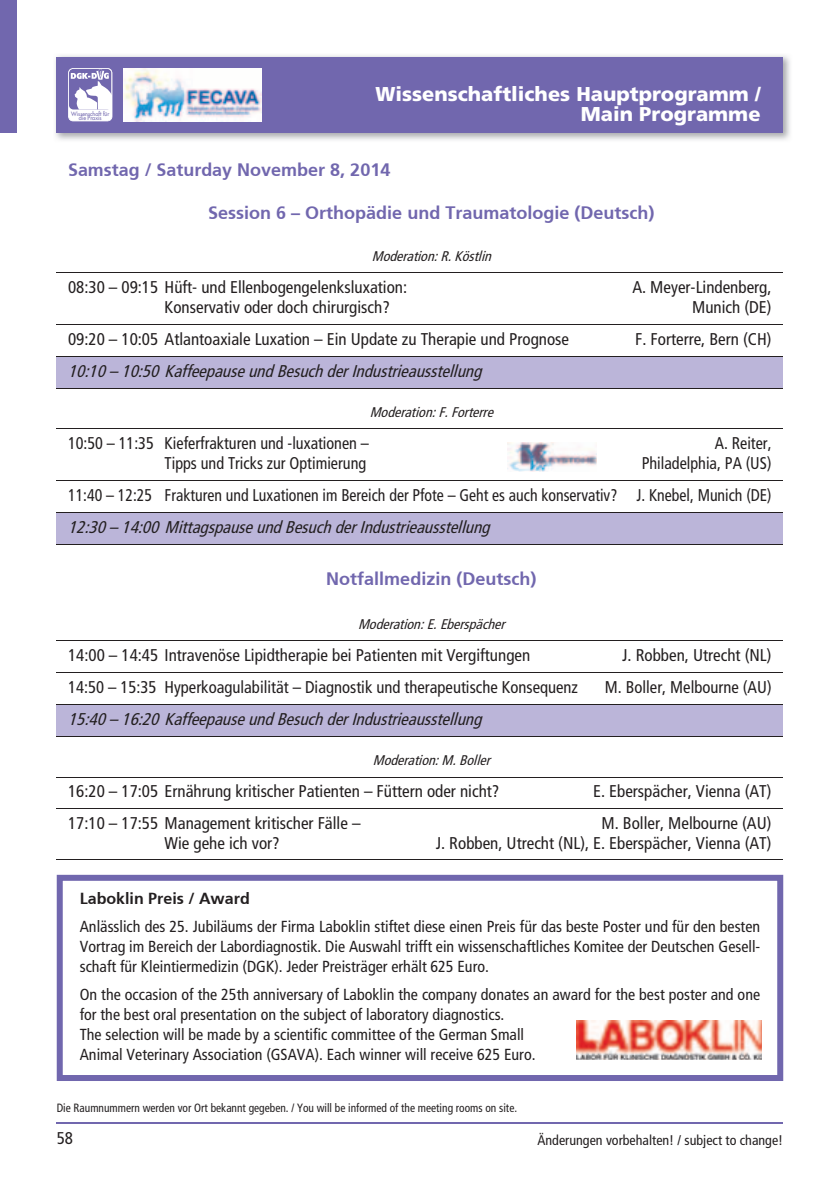
<style>
.page{position:relative;width:840px;height:1191px;background:#fff}
.page>*{position:absolute;margin:0;border:0;box-sizing:border-box;transform-origin:0 0}
.t1{font:900 20px/20px "Frutiger";color:#fff;text-align:right}
.t2{font:700 18px "Frutiger";color:#7167ae}
.t3{font:condensed 17px "Frutiger";color:#231f20}
.t4{font:condensed 17px/32px "Frutiger";color:#231f20;text-align:justify;scale:.95 1}
.t5{font:italic condensed 17px "Frutiger";color:#231f20}
.t6{font:condensed 16px/20px "Frutiger";color:#231f20}
.t7{font:italic condensed 14px "Frutiger";color:#231f20}
.t8{font:condensed 14px "Frutiger";color:#231f20}
.t9{font:condensed 12px "Frutiger";color:#231f20;scale:.95 1}
.t10{font:500 5.8px/4.6px "Futura Std";color:#7167ae;text-align:center;scale:.95 1}
.s1{font-style:italic}
.s2{font-weight:700;font-stretch:normal}
</style>
<div class="page">
<hr style="left:57px;top:1122px;width:725px;height:1px;background:#7167ae">
<img style="left:55px;top:55px;width:735px;height:85px">
<div style="left:57px;top:57px;width:725px;height:76px;background:#7167ae"></div>
<div style="left:0;top:0;width:17px;height:133px;background:#7167ae"></div>
<div style="left:57px;top:704px;width:725px;height:32px;background:#bbb5d9"></div>
<hr style="left:57px;top:672px;width:725px;height:1px;background:#231f20">
<hr style="left:57px;top:808px;width:725px;height:1px;background:#231f20">
<hr style="left:57px;top:859px;width:725px;height:1px;background:#231f20">
<hr style="left:57px;top:640px;width:725px;height:1px;background:#231f20">
<hr style="left:57px;top:777px;width:725px;height:1px;background:#231f20">
<hr style="left:57px;top:704px;width:725px;height:1px;background:#231f20">
<hr style="left:57px;top:736px;width:725px;height:1px;background:#231f20">
<hr style="left:57px;top:272px;width:725px;height:1px;background:#231f20">
<hr style="left:57px;top:428px;width:725px;height:1px;background:#231f20">
<hr style="left:57px;top:324px;width:725px;height:1px;background:#231f20">
<hr style="left:57px;top:480px;width:725px;height:1px;background:#231f20">
<div style="left:57px;top:356px;width:725px;height:32px;background:#bbb5d9"></div>
<div style="left:57px;top:512px;width:725px;height:32px;background:#bbb5d9"></div>
<hr style="left:57px;top:356px;width:725px;height:1px;background:#231f20">
<hr style="left:57px;top:512px;width:725px;height:1px;background:#231f20">
<hr style="left:57px;top:388px;width:725px;height:1px;background:#231f20">
<hr style="left:57px;top:544px;width:725px;height:1px;background:#231f20">
<img style="left:507px;top:443px;width:89px;height:29px">
<img style="left:124px;top:68px;width:137px;height:53px">
<svg style="left:68px;top:68px;width:44px;height:53px"></svg>
<svg style="left:57px;top:874px;width:725px;height:207px"></svg>
<img style="left:576px;top:1020px;width:185px;height:39px">
<p class="t1" style="left:375px;top:85px;width:386px">Wissenschaftliches Hauptprogramm /<br>Main Programme</p>
<p class="t2" style="left:68px;top:159px;width:323px">Samstag / Saturday November 8, 2014</p>
<p class="t2" style="left:208px;top:202px;width:448px">Session 6 – Orthopädie und Traumatologie (Deutsch)</p>
<p class="t7" style="left:371px;top:250px;width:124px">Moderation:R.Köstlin</p>
<p class="t3" style="left:68px;top:280px;width:340px">08:30 – 09:15 Hüft- und Ellenbogengelenksluxation:</p>
<p class="t3" style="left:632px;top:280px;width:141px">A. Meyer-Lindenberg,</p>
<p class="t3" style="left:164px;top:300px;width:227px">Konservativ oder doch chirurgisch?</p>
<p class="t3" style="left:691px;top:300px;width:81px">Munich (DE)</p>
<p class="t3" style="left:68px;top:332px;width:502px">09:20 – 10:05 Atlantoaxiale Luxation – Ein Update zu Therapie und Prognose</p>
<p class="t3" style="left:634px;top:332px;width:138px">F. Forterre, Bern (CH)</p>
<p class="t5" style="left:68px;top:364px;width:419px">10:10– 10:50 Kaffeepauseund Besuch derIndustrieausstellung</p>
<p class="t7" style="left:369px;top:406px;width:128px">Moderation:F.Forterre</p>
<p class="t4" style="left:68px;top:428px;width:318px">10:50 – 11:35 Kieferfrakturen und -luxationen –</p>
<p class="t4" style="left:714px;top:428px;width:61px">A. Reiter,</p>
<p class="t4" style="left:164px;top:448px;width:214px">Tipps und Tricks zur Optimierung</p>
<p class="t10" style="left:71px;top:111px;width:42px">Wissenschaft für die Praxis</p>
<p class="t4" style="left:68px;top:448px;width:741px;text-indent:573px">Philadelphia, PA (US)<br>11:40 – 12:25 Frakturen und Luxationen im Bereich der Pfote – Geht es auch konservativ? J. Knebel, Munich (DE)<br><span class="s1">12:30– 14:00 Mittagspauseund Besuch derIndustrieausstellung</span></p>
<p class="t2" style="left:326px;top:568px;width:212px">Notfallmedizin (Deutsch)</p>
<p class="t7" style="left:358px;top:619px;width:152px">Moderation:E.Eberspächer</p>
<p class="t3" style="left:68px;top:648px;width:463px">14:00 – 14:45 Intravenöse Lipidtherapie bei Patienten mit Vergiftungen</p>
<p class="t3" style="left:622px;top:648px;width:151px">J. Robben, Utrecht (NL)</p>
<p class="t3" style="left:68px;top:680px;width:511px">14:50 – 15:35 Hyperkoagulabilität – Diagnostik und therapeutische Konsequenz</p>
<p class="t3" style="left:604px;top:680px;width:168px">M. Boller, Melbourne (AU)</p>
<p class="t5" style="left:68px;top:712px;width:419px">15:40– 16:20 Kaffeepauseund Besuch derIndustrieausstellung</p>
<p class="t7" style="left:372px;top:755px;width:122px">Moderation:M.Boller</p>
<p class="t3" style="left:68px;top:784px;width:432px">16:20 – 17:05 Ernährung kritischer Patienten – Füttern oder nicht?</p>
<p class="t3" style="left:593px;top:784px;width:180px">E. Eberspächer, Vienna (AT)</p>
<p class="t3" style="left:68px;top:816px;width:294px">17:10 – 17:55 Management kritischer Fälle –</p>
<p class="t3" style="left:601px;top:816px;width:171px">M. Boller, Melbourne (AU)</p>
<p class="t3" style="left:164px;top:836px;width:117px">Wie gehe ich vor?</p>
<p class="t3" style="left:435px;top:836px;width:337px">J. Robben, Utrecht (NL), E. Eberspächer, Vienna (AT)</p>
<p class="t6" style="left:80px;top:885px;width:681px;line-height:28px"><span class="s2">Laboklin Preis / Award<br></span>Anlässlich des 25. Jubiläums der Firma Laboklin stiftet diese einen Preis für das beste Poster und für den besten</p>
<p class="t6" style="left:80px;top:937px;width:681px">Vortrag im Bereich der Labordiagnostik. Die Auswahl trifft ein wissenschaftliches Komitee der Deutschen Gesell&shy;schaft für Kleintiermedizin (DGK). Jeder Preisträger erhält 625 Euro.</p>
<p class="t6" style="left:80px;top:985px;width:681px">On the occasion of the 25th anniversary of Laboklin the company donates an award for the best poster and one for the best oral presentation on the subject of laboratory diagnostics.<br>The selection will be made by a scientific committee of the German Small<br>Animal Veterinary Association (GSAVA). Each winner will receive 625 Euro.</p>
<p class="t9" style="left:57px;top:1102px;width:486px">Die Raumnummern werden vor Ort bekannt gegeben. / You will be informed of the meeting rooms on site.</p>
<p class="t3" style="left:57px;top:1131px;width:18px">58</p>
<p class="t8" style="left:537px;top:1134px;width:247px">Änderungen vorbehalten! / subject to change!</p>
</div>
